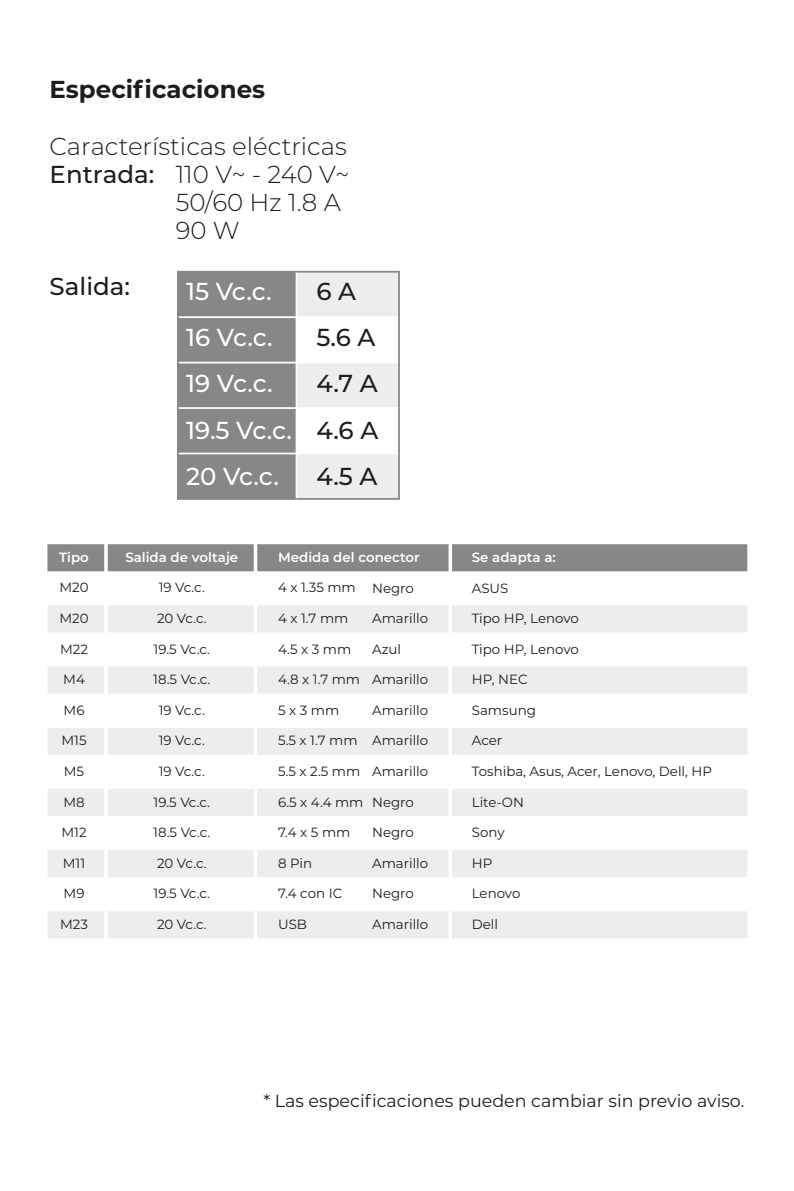
<style>
.page{position:relative;width:794px;height:1191px;background:#fff}
.page>*{position:absolute;margin:0;border:0;box-sizing:border-box;transform-origin:0 0}
.t1{font:300 24.5px "Montserrat";color:#1d1d1b}
.t2{font:500 24.5px/46.2px "Montserrat";letter-spacing:-.03em;color:#fff}
.t3{font:500 24.5px/46.2px "Montserrat";color:#1d1d1b}
.t4{font:700 24.5px "Montserrat";color:#1d1d1b}
.t5{font:17.5px "Montserrat";color:#1d1d1b}
.t6{font:13.3px "Montserrat";color:#1d1d1b}
.t7{font:600 13.3px "Montserrat";color:#fff}
.s1{font-weight:500}
</style>
<div class="page">
<div style="left:296px;top:272px;width:103px;height:45px;background:#ededed"></div>
<div style="left:296px;top:362px;width:103px;height:46px;background:#ededed"></div>
<div style="left:296px;top:453px;width:103px;height:45px;background:#ededed"></div>
<div style="left:178px;top:272px;width:118px;height:227px;background:#878787"></div>
<hr style="left:178px;top:452px;width:221px;height:2px;background:#fff">
<hr style="left:178px;top:407px;width:221px;height:2px;background:#fff">
<hr style="left:178px;top:362px;width:221px;height:1px;background:#fff">
<hr style="left:178px;top:316px;width:221px;height:2px;background:#fff">
<hr style="left:296px;top:272px;width:1px;height:227px;background:#fff">
<div style="left:177px;top:271px;width:223px;height:229px;border:2px solid #878787"></div>
<div style="left:46px;top:603px;width:703px;height:31px;background:#ededed"></div>
<div style="left:46px;top:665px;width:703px;height:30px;background:#ededed"></div>
<div style="left:46px;top:726px;width:703px;height:30px;background:#ededed"></div>
<div style="left:46px;top:787px;width:703px;height:30px;background:#ededed"></div>
<div style="left:46px;top:847px;width:703px;height:31px;background:#ededed"></div>
<div style="left:46px;top:908px;width:703px;height:31px;background:#ededed"></div>
<div style="left:46px;top:542px;width:703px;height:31px;background:#878787"></div>
<div style="left:44px;top:541px;width:707px;height:400px;border:4px solid #fff"></div>
<hr style="left:46px;top:907px;width:703px;height:4px;background:#fff">
<hr style="left:46px;top:877px;width:703px;height:3px;background:#fff">
<hr style="left:46px;top:846px;width:703px;height:4px;background:#fff">
<hr style="left:46px;top:816px;width:703px;height:3px;background:#fff">
<hr style="left:46px;top:785px;width:703px;height:4px;background:#fff">
<hr style="left:46px;top:755px;width:703px;height:3px;background:#fff">
<hr style="left:46px;top:724px;width:703px;height:3px;background:#fff">
<hr style="left:46px;top:693px;width:703px;height:4px;background:#fff">
<hr style="left:46px;top:663px;width:703px;height:3px;background:#fff">
<hr style="left:46px;top:632px;width:703px;height:4px;background:#fff">
<hr style="left:46px;top:602px;width:703px;height:3px;background:#fff">
<svg style="left:46px;top:571px;width:703px;height:4px"></svg>
<hr style="left:448px;top:542px;width:4px;height:398px;background:#fff">
<hr style="left:254px;top:542px;width:3px;height:398px;background:#fff">
<hr style="left:104px;top:542px;width:4px;height:398px;background:#fff">
<h1 class="t4" style="left:50px;top:71px;width:217px">Especificaciones</h1>
<h1 class="t1" style="left:50px;top:130px;width:299px">Características eléctricas</h1>
<h1 class="t1" style="left:50px;top:158px;width:301px"><span class="s1">Entrada:</span> 110 V~ - 240 V~</h1>
<h1 class="t1" style="left:176px;top:186px;width:167px">50/60 Hz 1.8 A</h1>
<h1 class="t1" style="left:176px;top:214px;width:66px">90 W</h1>
<h1 class="t3" style="left:50px;top:262px;width:82px">Salida:</h1>
<h1 class="t2" style="left:186px;top:267px;width:107px">15 Vc.c.<br>16 Vc.c.<br>19 Vc.c.<br>19.5 Vc.c.<br>20 Vc.c.</h1>
<h1 class="t3" style="left:316px;top:267px;width:63px">6 A<br>5.6 A<br>4.7 A<br>4.6 A<br>4.5 A</h1>
<p class="t7" style="left:59px;top:547px;width:31px">Tipo</p>
<p class="t6" style="left:59px;top:578px;width:31px">M20</p>
<p class="t6" style="left:59px;top:609px;width:31px">M20</p>
<p class="t6" style="left:60px;top:639px;width:29px">M22</p>
<p class="t6" style="left:63px;top:670px;width:23px">M4</p>
<p class="t6" style="left:64px;top:701px;width:22px">M6</p>
<p class="t6" style="left:61px;top:731px;width:27px">M15</p>
<p class="t6" style="left:64px;top:762px;width:22px">M5</p>
<p class="t6" style="left:63px;top:792px;width:23px">M8</p>
<p class="t6" style="left:61px;top:823px;width:27px">M12</p>
<p class="t6" style="left:63px;top:853px;width:24px">M11</p>
<p class="t6" style="left:64px;top:884px;width:22px">M9</p>
<p class="t6" style="left:60px;top:915px;width:29px">M23</p>
<p class="t7" style="left:125px;top:547px;width:114px">Salida de voltaje</p>
<p class="t6" style="left:159px;top:578px;width:48px">19 Vc.c.</p>
<p class="t6" style="left:157px;top:609px;width:51px">20 Vc.c.</p>
<p class="t6" style="left:154px;top:640px;width:58px">19.5 Vc.c.</p>
<p class="t6" style="left:153px;top:670px;width:59px">18.5 Vc.c.</p>
<p class="t6" style="left:159px;top:701px;width:48px">19 Vc.c.</p>
<p class="t6" style="left:159px;top:731px;width:48px">19 Vc.c.</p>
<p class="t6" style="left:159px;top:762px;width:48px">19 Vc.c.</p>
<p class="t6" style="left:154px;top:792px;width:58px">19.5 Vc.c.</p>
<p class="t6" style="left:153px;top:823px;width:59px">18.5 Vc.c.</p>
<p class="t6" style="left:157px;top:854px;width:51px">20 Vc.c.</p>
<p class="t6" style="left:154px;top:884px;width:58px">19.5 Vc.c.</p>
<p class="t6" style="left:157px;top:915px;width:51px">20 Vc.c.</p>
<p class="t7" style="left:278px;top:548px;width:143px">Medida del conector</p>
<p class="t6" style="left:278px;top:578px;width:79px">4 x 1.35 mm</p>
<p class="t6" style="left:278px;top:609px;width:72px">4 x 1.7 mm</p>
<p class="t6" style="left:278px;top:640px;width:75px">4.5 x 3 mm</p>
<p class="t6" style="left:278px;top:670px;width:84px">4.8 x 1.7 mm</p>
<p class="t6" style="left:278px;top:701px;width:63px">5 x 3 mm</p>
<p class="t6" style="left:278px;top:731px;width:81px">5.5 x 1.7 mm</p>
<p class="t6" style="left:278px;top:762px;width:84px">5.5 x 2.5 mm</p>
<p class="t6" style="left:278px;top:792px;width:87px">6.5 x 4.4 mm</p>
<p class="t6" style="left:278px;top:823px;width:74px">7.4 x 5 mm</p>
<p class="t6" style="left:278px;top:854px;width:35px">8 Pin</p>
<p class="t6" style="left:278px;top:884px;width:66px">7.4 con IC</p>
<p class="t6" style="left:278px;top:915px;width:30px">USB</p>
<p class="t6" style="left:372px;top:578px;width:43px">Negro</p>
<p class="t6" style="left:372px;top:609px;width:58px">Amarillo</p>
<p class="t6" style="left:372px;top:640px;width:31px">Azul</p>
<p class="t6" style="left:372px;top:670px;width:58px">Amarillo</p>
<p class="t6" style="left:372px;top:701px;width:58px">Amarillo</p>
<p class="t6" style="left:372px;top:731px;width:58px">Amarillo</p>
<p class="t6" style="left:372px;top:762px;width:58px">Amarillo</p>
<p class="t6" style="left:372px;top:792px;width:43px">Negro</p>
<p class="t6" style="left:372px;top:823px;width:43px">Negro</p>
<p class="t6" style="left:372px;top:854px;width:58px">Amarillo</p>
<p class="t6" style="left:372px;top:884px;width:43px">Negro</p>
<p class="t6" style="left:372px;top:915px;width:58px">Amarillo</p>
<p class="t7" style="left:472px;top:548px;width:85px">Se adapta a:</p>
<p class="t6" style="left:472px;top:578px;width:38px">ASUS</p>
<p class="t6" style="left:472px;top:609px;width:109px">Tipo HP, Lenovo</p>
<p class="t6" style="left:472px;top:640px;width:109px">Tipo HP, Lenovo</p>
<p class="t6" style="left:472px;top:670px;width:57px">HP, NEC</p>
<p class="t6" style="left:472px;top:701px;width:66px">Samsung</p>
<p class="t6" style="left:472px;top:731px;width:32px">Acer</p>
<p class="t6" style="left:472px;top:762px;width:242px">Toshiba, Asus, Acer, Lenovo, Dell, HP</p>
<p class="t6" style="left:472px;top:793px;width:54px">Lite-ON</p>
<p class="t6" style="left:472px;top:823px;width:34px">Sony</p>
<p class="t6" style="left:472px;top:854px;width:22px">HP</p>
<p class="t6" style="left:472px;top:884px;width:50px">Lenovo</p>
<p class="t6" style="left:472px;top:915px;width:28px">Dell</p>
<h2 class="t5" style="left:263px;top:1089px;width:482px">* Las especificaciones pueden cambiar sin previo aviso.</h2>
</div>
